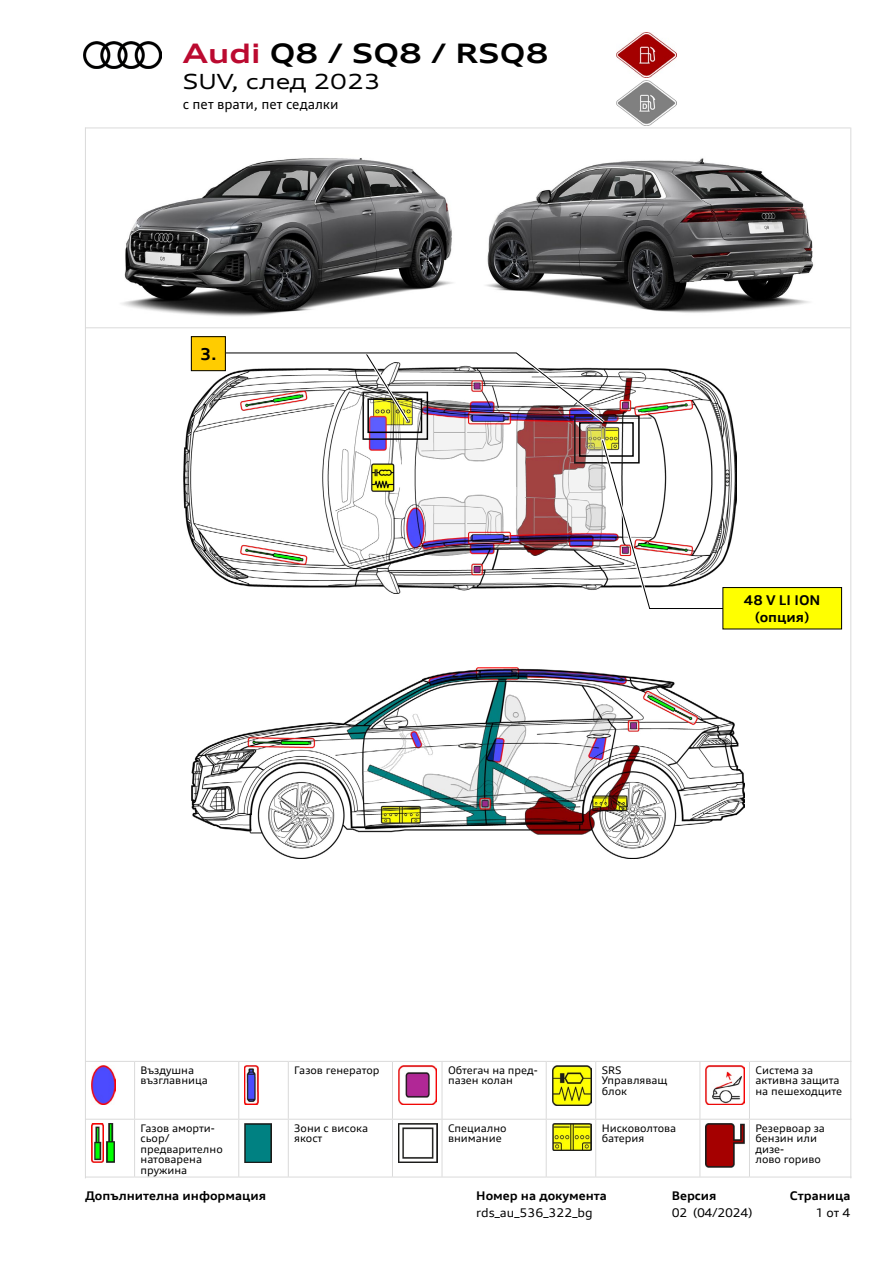
<style>
.page{position:relative;width:893px;height:1263px;background:#fff}
.page>*{position:absolute;margin:0;border:0;box-sizing:border-box;transform-origin:0 0}
.t1{font:700 expanded 27px "Audi Type";color:#000}
.t2{font:expanded 21px "Audi Type";color:#000}
.t3{font:700 16.5px "Audi Type";color:#000}
.t4{font:13.5px "Audi Type";color:#000}
.t5{font:700 13.5px/16.5px "Audi Type Screen";color:#000;text-align:center}
.t6{font:700 12px "Audi Type Screen";color:#000}
.t7{font:12px "Audi Type Screen";letter-spacing:-.005em;color:#000}
.t8{font:10.5px/10.5px "Audi Type Screen";color:#000}
.s1{color:#bb0a30}
</style>
<div class="page">
<hr style="left:85px;top:128px;width:765px;height:1px;background:#dadada">
<hr style="left:85px;top:327px;width:765px;height:1px;background:#dadada">
<hr style="left:85px;top:128px;width:1px;height:1050px;background:#dadada">
<hr style="left:850px;top:128px;width:1px;height:1050px;background:#dadada">
<img style="left:184px;top:362px;width:551px;height:231px">
<img style="left:191px;top:668px;width:553px;height:190px">
<div style="left:362px;top:392px;width:66px;height:48px;border:2px solid #000"></div>
<svg style="left:363px;top:426px;width:64px;height:13px"></svg>
<div style="left:367px;top:398px;width:55px;height:35px;border:2px solid #000"></div>
<div style="left:574px;top:415px;width:66px;height:48px;border:2px solid #000"></div>
<svg style="left:574px;top:416px;width:64px;height:46px"></svg>
<div style="left:579px;top:422px;width:55px;height:35px;border:2px solid #000"></div>
<hr style="left:85px;top:1061px;width:50px;height:1px;background:#dadada">
<hr style="left:135px;top:1061px;width:104px;height:1px;background:#dadada">
<hr style="left:134px;top:1062px;width:1px;height:57px;background:#dadada">
<hr style="left:239px;top:1061px;width:49px;height:1px;background:#dadada">
<hr style="left:238px;top:1062px;width:1px;height:57px;background:#dadada">
<hr style="left:288px;top:1061px;width:104px;height:1px;background:#dadada">
<hr style="left:288px;top:1062px;width:1px;height:57px;background:#dadada">
<hr style="left:392px;top:1061px;width:50px;height:1px;background:#dadada">
<hr style="left:392px;top:1062px;width:1px;height:57px;background:#dadada">
<hr style="left:442px;top:1061px;width:104px;height:1px;background:#dadada">
<hr style="left:442px;top:1062px;width:1px;height:57px;background:#dadada">
<hr style="left:546px;top:1061px;width:50px;height:1px;background:#dadada">
<hr style="left:546px;top:1062px;width:1px;height:57px;background:#dadada">
<hr style="left:596px;top:1061px;width:104px;height:1px;background:#dadada">
<hr style="left:595px;top:1062px;width:1px;height:57px;background:#dadada">
<hr style="left:700px;top:1061px;width:49px;height:1px;background:#dadada">
<hr style="left:699px;top:1062px;width:1px;height:57px;background:#dadada">
<hr style="left:749px;top:1061px;width:102px;height:1px;background:#dadada">
<hr style="left:749px;top:1062px;width:1px;height:57px;background:#dadada">
<hr style="left:85px;top:1119px;width:50px;height:1px;background:#dadada">
<hr style="left:135px;top:1119px;width:104px;height:1px;background:#dadada">
<hr style="left:134px;top:1119px;width:1px;height:58px;background:#dadada">
<hr style="left:239px;top:1119px;width:49px;height:1px;background:#dadada">
<hr style="left:238px;top:1119px;width:1px;height:58px;background:#dadada">
<hr style="left:288px;top:1119px;width:104px;height:1px;background:#dadada">
<hr style="left:288px;top:1119px;width:1px;height:58px;background:#dadada">
<hr style="left:546px;top:1119px;width:50px;height:1px;background:#dadada">
<hr style="left:596px;top:1119px;width:104px;height:1px;background:#dadada">
<hr style="left:595px;top:1119px;width:1px;height:58px;background:#dadada">
<hr style="left:700px;top:1119px;width:49px;height:1px;background:#dadada">
<hr style="left:699px;top:1119px;width:1px;height:58px;background:#dadada">
<hr style="left:85px;top:1177px;width:50px;height:1px;background:#dadada">
<hr style="left:135px;top:1177px;width:104px;height:1px;background:#dadada">
<hr style="left:239px;top:1177px;width:49px;height:1px;background:#dadada">
<hr style="left:288px;top:1177px;width:104px;height:1px;background:#dadada">
<hr style="left:546px;top:1177px;width:50px;height:1px;background:#dadada">
<hr style="left:596px;top:1177px;width:104px;height:1px;background:#dadada">
<hr style="left:700px;top:1177px;width:49px;height:1px;background:#dadada">
<hr style="left:749px;top:1119px;width:102px;height:1px;background:#dadada">
<hr style="left:749px;top:1119px;width:1px;height:58px;background:#dadada">
<hr style="left:749px;top:1177px;width:102px;height:1px;background:#dadada">
<hr style="left:392px;top:1119px;width:50px;height:1px;background:#dadada">
<hr style="left:392px;top:1119px;width:1px;height:58px;background:#dadada">
<hr style="left:442px;top:1119px;width:104px;height:1px;background:#dadada">
<hr style="left:442px;top:1119px;width:1px;height:58px;background:#dadada">
<hr style="left:546px;top:1119px;width:1px;height:58px;background:#dadada">
<hr style="left:392px;top:1177px;width:50px;height:1px;background:#dadada">
<hr style="left:442px;top:1177px;width:104px;height:1px;background:#dadada">
<img style="left:91px;top:1066px;width:24px;height:38px">
<img style="left:245px;top:1066px;width:14px;height:38px">
<img style="left:398px;top:1066px;width:39px;height:38px">
<img style="left:552px;top:1066px;width:39px;height:39px">
<img style="left:706px;top:1066px;width:38px;height:38px">
<img style="left:91px;top:1124px;width:12px;height:38px">
<img style="left:107px;top:1124px;width:8px;height:38px">
<img style="left:245px;top:1124px;width:27px;height:38px">
<img style="left:398px;top:1124px;width:39px;height:39px">
<img style="left:552px;top:1124px;width:39px;height:27px">
<img style="left:706px;top:1124px;width:38px;height:43px">
<svg style="left:599px;top:435px;width:138px;height:174px"></svg>
<div style="left:723px;top:587px;width:119px;height:42px;background:#ff0"></div>
<div style="left:722px;top:587px;width:120px;height:42px;border:1px solid #000"></div>
<svg style="left:220px;top:352px;width:388px;height:74px"></svg>
<div style="left:191px;top:337px;width:34px;height:34px;background:#fc0"></div>
<div style="left:191px;top:336px;width:35px;height:35px;border:1px solid #000"></div>
<img style="left:121px;top:158px;width:332px;height:159px">
<img style="left:486px;top:158px;width:328px;height:155px">
<img style="left:84px;top:41px;width:78px;height:27px">
<img style="left:617px;top:33px;width:59px;height:44px">
<img style="left:617px;top:81px;width:59px;height:44px">
<h1 class="t1" style="left:183px;top:37px;width:367px"><span class="s1">Audi</span> Q8 / SQ8 / RSQ8</h1>
<h2 class="t2" style="left:183px;top:68px;width:199px">SUV, след 2023</h2>
<p class="t4" style="left:183px;top:96px;width:157px">с пет врати, пет седалки</p>
<h3 class="t3" style="left:200px;top:344px;width:18px">3.</h3>
<p class="t5" style="left:744px;top:592px;width:78px">48 V LI ION (опция)</p>
<p class="t8" style="left:141px;top:1065px;width:69px">Въздушна възглавница</p>
<p class="t8" style="left:294px;top:1065px;width:87px">Газов генератор</p>
<p class="t8" style="left:448px;top:1065px;width:91px">Обтегач на пред&shy;пазен колан</p>
<p class="t8" style="left:602px;top:1065px;width:67px">SRS<br>Управляващ блок</p>
<p class="t8" style="left:755px;top:1065px;width:88px">Система за активна защита на пешеходците</p>
<p class="t8" style="left:141px;top:1122px;width:84px">Газов аморти&shy;сьор/ предварително натоварена пружина</p>
<p class="t8" style="left:294px;top:1122px;width:75px">Зони с висока якост</p>
<p class="t8" style="left:448px;top:1122px;width:60px">Специално внимание</p>
<p class="t8" style="left:602px;top:1122px;width:76px">Нисковолтова батерия</p>
<p class="t8" style="left:755px;top:1122px;width:71px">Резервоар за бензин или дизе-<br>лово гориво</p>
<p class="t6" style="left:85px;top:1188px;width:183px">Допълнителна информация</p>
<p class="t6" style="left:476px;top:1188px;width:132px">Номер на документа</p>
<p class="t7" style="left:476px;top:1205px;width:118px">rds_au_536_322_bg</p>
<p class="t6" style="left:672px;top:1188px;width:46px">Версия</p>
<p class="t7" style="left:672px;top:1205px;width:82px">02 (04/2024)</p>
<p class="t6" style="left:790px;top:1188px;width:62px">Страница</p>
<p class="t7" style="left:815px;top:1205px;width:36px">1 от 4</p>
</div>
